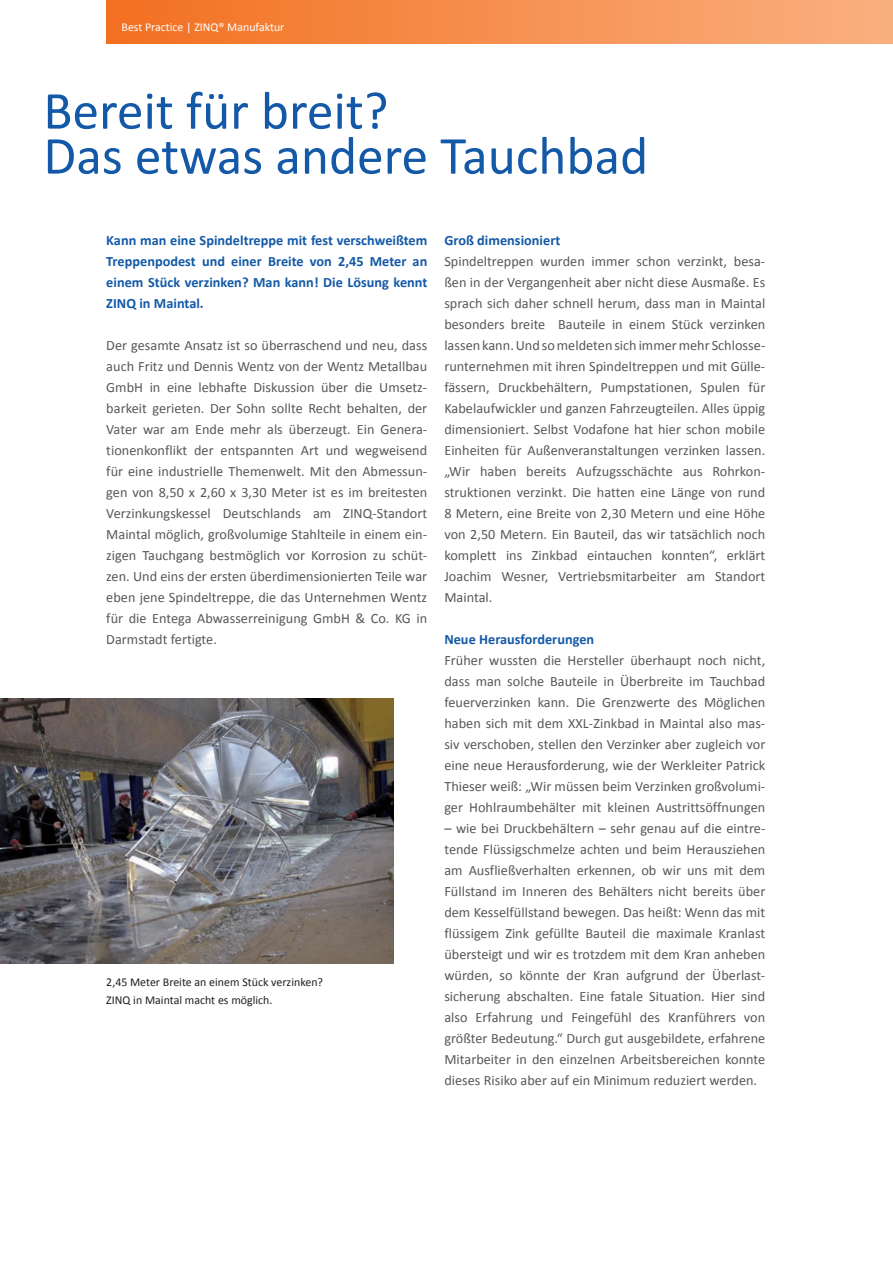
<style>
.page{position:relative;width:893px;height:1263px;background:#fff}
.page>*{position:absolute;margin:0;border:0;box-sizing:border-box;transform-origin:0 0}
.t1{font:54px/45px "Calibri";color:#1359a7}
.t2{font:14.25px/21px "Calibri";color:#57585a;text-align:justify}
.t3{font:700 14.25px/21px "Calibri";color:#1359a7;text-align:justify}
.t4{font:12px/18px "Calibri";color:#231f20}
.t5{font:12px "Calibri";color:#fff}
</style>
<div class="page">
<div style="left:106px;top:0;width:787px;height:43px;background:linear-gradient(to right,#f36f1f,#fab080)"></div>
<img style="left:0;top:699px;width:394px;height:264px">
<p class="t5" style="left:122px;top:19px;width:164px">Best Practice | ZINQ® Manufaktur</p>
<h1 class="t1" style="left:43px;top:88px;width:606px">Bereit für breit?<br>Das etwas andere Tauchbad</h1>
<p class="t3" style="left:106px;top:229px;width:323px">Kann man eine Spindeltreppe mit fest verschweißtem Treppenpodest und einer Breite von 2,45 Meter an einem Stück verzinken? Man kann! Die Lösung kennt ZINQ in Maintal.</p>
<p class="t2" style="left:106px;top:335px;width:323px">Der gesamte Ansatz ist so überraschend und neu, dass auch Fritz und Dennis Wentz von der Wentz Metallbau GmbH in eine lebhafte Diskussion über die Umsetz&shy;barkeit gerieten. Der Sohn sollte Recht behalten, der Vater war am Ende mehr als überzeugt. Ein Genera&shy;tionenkonflikt der entspannten Art und wegweisend für eine industrielle Themenwelt. Mit den Abmessun&shy;gen von 8,50 x 2,60 x 3,30 Meter ist es im breitesten Verzinkungskessel Deutschlands am ZINQ-Standort Maintal möglich, großvolumige Stahlteile in einem ein&shy;zigen Tauchgang bestmöglich vor Korrosion zu schüt&shy;zen. Und eins der ersten überdimensionierten Teile war eben jene Spindeltreppe, die das Unternehmen Wentz für die Entega Abwasserreinigung GmbH &amp; Co. KG in Darmstadt fertigte.</p>
<p class="t4" style="left:106px;top:973px;width:218px">2,45 Meter Breite an einem Stück verzinken?<br>ZINQ in Maintal macht es möglich.</p>
<p class="t3" style="left:444px;top:229px;width:117px">Groß dimensioniert</p>
<p class="t2" style="left:444px;top:250px;width:323px">Spindeltreppen wurden immer schon verzinkt, besa&shy;ßen in der Vergangenheit aber nicht diese Ausmaße. Es sprach sich daher schnell herum, dass man in Maintal besonders breite Bauteile in einem Stück verzinken lassen kann. Und so meldeten sich immer mehr Schlosse&shy;runternehmen mit ihren Spindeltreppen und mit Gülle&shy;fässern, Druckbehältern, Pumpstationen, Spulen für Kabelaufwickler und ganzen Fahrzeugteilen. Alles üppig dimensioniert. Selbst Vodafone hat hier schon mobile Einheiten für Außenveranstaltungen verzinken lassen. „Wir haben bereits Aufzugsschächte aus Rohrkon&shy;struktionen verzinkt. Die hatten eine Länge von rund 8 Metern, eine Breite von 2,30 Metern und eine Höhe von 2,50 Metern. Ein Bauteil, das wir tatsächlich noch komplett ins Zinkbad eintauchen konnten“, erklärt Joachim Wesner, Vertriebsmitarbeiter am Standort Maintal.</p>
<p class="t3" style="left:444px;top:628px;width:151px">Neue Herausforderungen</p>
<p class="t2" style="left:444px;top:649px;width:322px">Früher wussten die Hersteller überhaupt noch nicht, dass man solche Bauteile in Überbreite im Tauchbad feuerverzinken kann. Die Grenzwerte des Möglichen haben sich mit dem XXL-Zinkbad in Maintal also mas&shy;siv verschoben, stellen den Verzinker aber zugleich vor eine neue Herausforderung, wie der Werkleiter Patrick Thieser weiß: „Wir müssen beim Verzinken großvolumi&shy;ger Hohlraumbehälter mit kleinen Austrittsöffnungen</p>
<p class="t2" style="left:444px;top:817px;width:323px">– wie bei Druckbehältern – sehr genau auf die eintre&shy;tende Flüssigschmelze achten und beim Herausziehen am Ausfließverhalten erkennen, ob wir uns mit dem Füllstand im Inneren des Behälters nicht bereits über dem Kesselfüllstand bewegen. Das heißt: Wenn das mit flüssigem Zink gefüllte Bauteil die maximale Kranlast übersteigt und wir es trotzdem mit dem Kran anheben würden, so könnte der Kran aufgrund der Überlast&shy;sicherung abschalten. Eine fatale Situation. Hier sind also Erfahrung und Feingefühl des Kranführers von größter Bedeutung.“ Durch gut ausgebildete, erfahrene Mitarbeiter in den einzelnen Arbeitsbereichen konnte dieses Risiko aber auf ein Minimum reduziert werden.</p>
</div>
